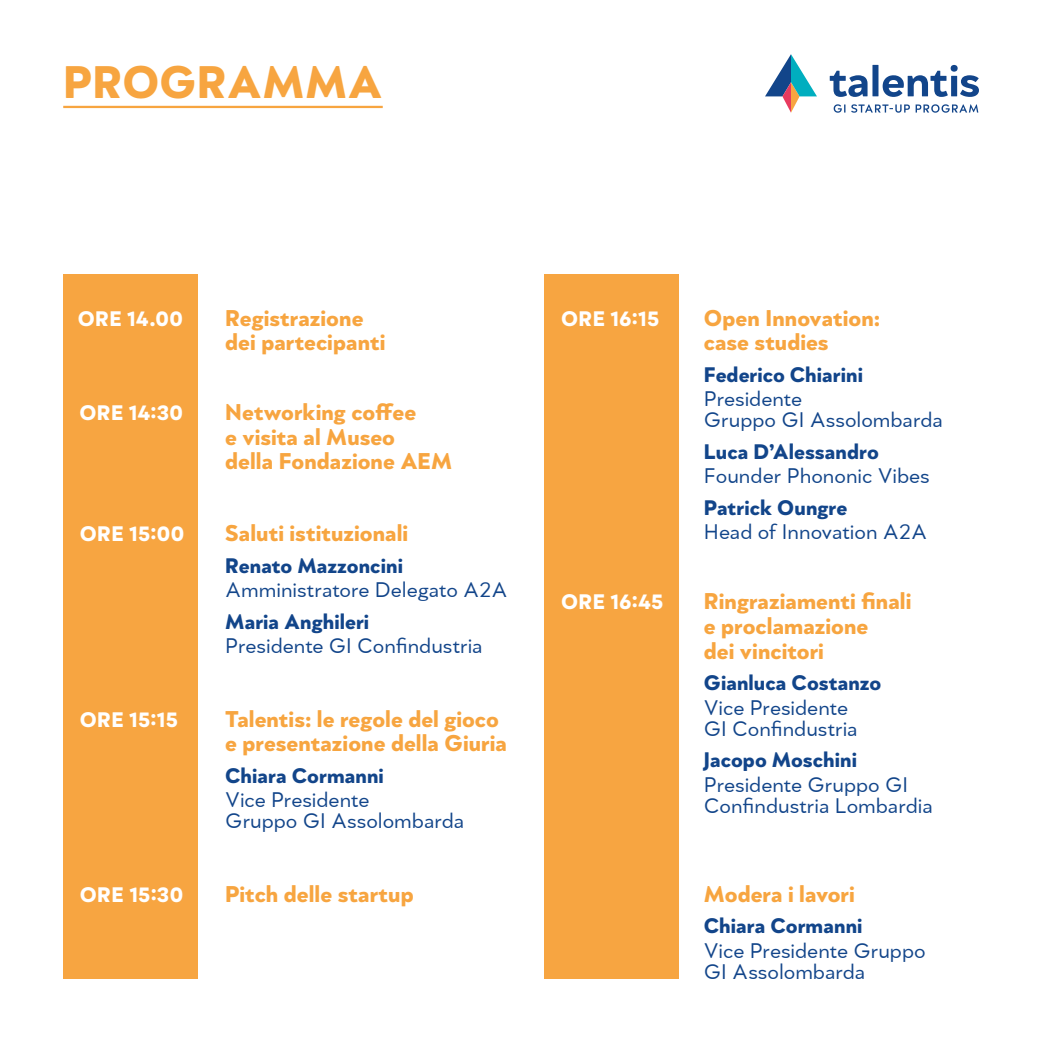
<style>
.page{position:relative;width:1042px;height:1042px;background:#fff}
.page>*{position:absolute;margin:0;border:0;box-sizing:border-box;transform-origin:0 0}
.t1{font:700 45.5px "Rapor";letter-spacing:.01em;color:#f7a540}
.t2{font:700 22.75px/24.5px "Rapor";color:#f7a540}
.t3{font:21px/21px "Rapor";color:#12458a}
.t4{font:700 21px "Rapor";color:#12458a}
.t5{font:700 21px "Rapor";letter-spacing:.02em;color:#fff}
</style>
<div class="page">
<div style="left:544px;top:274px;width:135px;height:705px;background:#f7a541"></div>
<div style="left:63px;top:274px;width:135px;height:705px;background:#f7a541"></div>
<svg style="left:765px;top:54px;width:52px;height:59px"></svg>
<svg style="left:833px;top:104px;width:12px;height:9px"></svg>
<svg style="left:851px;top:104px;width:127px;height:9px"></svg>
<svg style="left:830px;top:71px;width:37px;height:26px"></svg>
<svg style="left:882px;top:65px;width:97px;height:32px"></svg>
<div style="left:872px;top:65px;width:6px;height:31px;background:#12458a"></div>
<hr style="left:63px;top:106px;width:320px;height:2px;background:#f7a540">
<h1 class="t1" style="left:63px;top:54px;width:321px">PROGRAMMA</h1>
<p class="t5" style="left:78px;top:305px;width:107px">ORE 14.00</p>
<p class="t2" style="left:225px;top:305px;width:162px">Registrazione dei partecipanti</p>
<p class="t5" style="left:79px;top:399px;width:105px">ORE 14:30</p>
<p class="t2" style="left:225px;top:399px;width:228px">Networking coffee<br>e visita al Museo<br>della Fondazione AEM</p>
<p class="t5" style="left:80px;top:520px;width:106px">ORE 15:00</p>
<p class="t2" style="left:225px;top:520px;width:185px">Saluti istituzionali</p>
<p class="t4" style="left:225px;top:552px;width:179px">Renato Mazzoncini</p>
<p class="t3" style="left:225px;top:579px;width:284px">Amministratore Delegato A2A</p>
<p class="t4" style="left:225px;top:608px;width:145px">Maria Anghileri</p>
<p class="t3" style="left:225px;top:635px;width:259px">Presidente GI Confindustria</p>
<p class="t5" style="left:80px;top:706px;width:100px">ORE 15:15</p>
<p class="t2" style="left:225px;top:706px;width:283px">Talentis: le regole del gioco e presentazione della Giuria</p>
<p class="t4" style="left:225px;top:762px;width:160px">Chiara Cormanni</p>
<p class="t3" style="left:225px;top:789px;width:241px">Vice Presidente<br>Gruppo GI Assolombarda</p>
<p class="t5" style="left:80px;top:881px;width:105px">ORE 15:30</p>
<p class="t2" style="left:225px;top:881px;width:190px">Pitch delle startup</p>
<p class="t5" style="left:561px;top:305px;width:100px">ORE 16:15</p>
<p class="t5" style="left:561px;top:588px;width:104px">ORE 16:45</p>
<p class="t2" style="left:704px;top:305px;width:178px">Open Innovation: case studies</p>
<p class="t4" style="left:704px;top:361px;width:161px">Federico Chiarini</p>
<p class="t3" style="left:704px;top:388px;width:241px">Presidente<br>Gruppo GI Assolombarda</p>
<p class="t4" style="left:704px;top:438px;width:177px">Luca D’Alessandro</p>
<p class="t3" style="left:704px;top:465px;width:227px">Founder Phononic Vibes</p>
<p class="t4" style="left:704px;top:494px;width:145px">Patrick Oungre</p>
<p class="t3" style="left:704px;top:522px;width:225px">Head of Innovation A2A</p>
<p class="t2" style="left:704px;top:588px;width:209px">Ringraziamenti finali e proclamazione<br>dei vincitori</p>
<p class="t4" style="left:704px;top:669px;width:179px">Gianluca Costanzo</p>
<p class="t3" style="left:704px;top:696px;width:155px">Vice Presidente<br>GI Confindustria</p>
<p class="t4" style="left:704px;top:746px;width:155px">Jacopo Moschini</p>
<p class="t3" style="left:704px;top:773px;width:230px">Presidente Gruppo GI<br>Confindustria Lombardia</p>
<p class="t2" style="left:704px;top:881px;width:152px">Modera i lavori</p>
<p class="t4" style="left:704px;top:913px;width:160px">Chiara Cormanni</p>
<p class="t3" style="left:704px;top:940px;width:223px">Vice Presidente Gruppo<br>GI Assolombarda</p>
</div>
